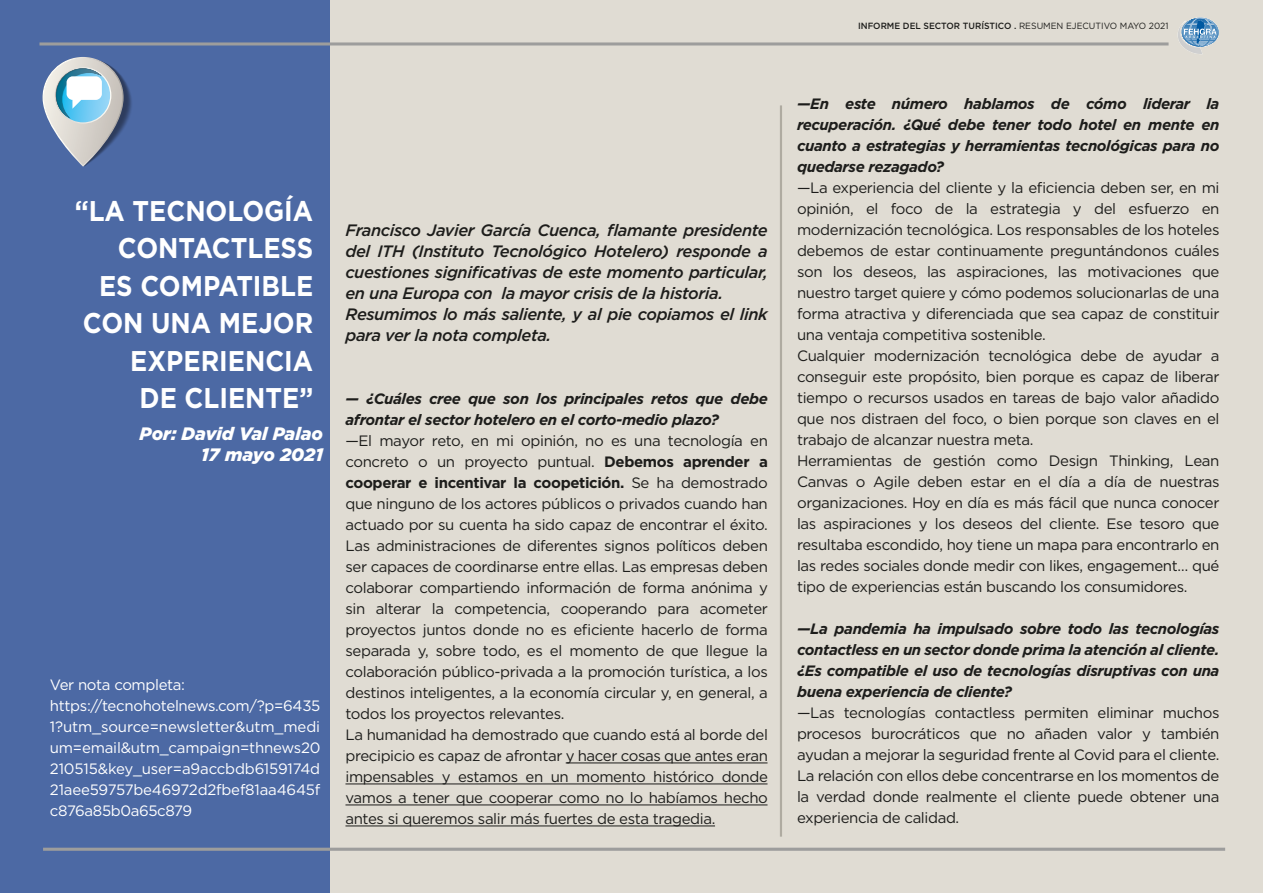
<style>
.page{position:relative;width:1263px;height:893px;background:#e0dcd3}
.page>*{position:absolute;margin:0;border:0;box-sizing:border-box;transform-origin:0 0}
.t1{font:700 28.5px/37.5px "Gotham";color:#fff;text-align:right;scale:.9 1}
.t2{font:italic 900 18px/21px "Gotham";color:#fff;text-align:right}
.t3{font:italic 500 16.5px/21px "Gotham";letter-spacing:-.025em;color:#1d1d1b}
.t4{font:15px/21px "Gotham";letter-spacing:-.025em;color:#1d1d1b}
.t5{font:italic 700 15px/21px "Gotham";letter-spacing:-.025em;color:#1d1d1b;text-align:justify}
.t6{font:15px/21px "Gotham";letter-spacing:-.015em;color:#fff}
.t7{font:500 9px "Gotham";color:#1d1d1b;scale:.96 1}
.s1{font-weight:700}
.s2{font-weight:400}
</style>
<div class="page">
<div style="left:0;top:0;width:330px;height:893px;background:#4c69a4"></div>
<svg style="left:1177px;top:17px;width:42px;height:37px"></svg>
<hr style="left:39px;top:42px;width:1129px;height:3px;background:#9d9d9c">
<hr style="left:43px;top:848px;width:1182px;height:3px;background:#9d9d9c">
<svg style="left:43px;top:57px;width:89px;height:110px"></svg>
<div style="left:67px;top:76px;width:35px;height:24px;background:#fff;border-radius:6px"></div>
<hr style="left:566px;top:762px;width:201px;height:1px;background:#1d1d1b">
<hr style="left:345px;top:783px;width:422px;height:1px;background:#1d1d1b">
<hr style="left:345px;top:804px;width:422px;height:1px;background:#1d1d1b">
<hr style="left:345px;top:825px;width:370px;height:1px;background:#1d1d1b">
<h1 class="t1" style="left:75px;top:192px;width:266px">“LA TECNOLOGÍA<br>CONTACTLESS<br>ES COMPATIBLE<br>CON UNA MEJOR<br>EXPERIENCIA<br>DE CLIENTE”</h1>
<p class="t2" style="left:140px;top:422px;width:185px">Por: David Val Palao<br>17 mayo 2021</p>
<p class="t6" style="left:50px;top:674px;width:272px">Ver nota completa: https://tecnohotelnews.com/?p=6435<br>1?utm_source=newsletter&amp;utm_medi um=email&amp;utm_campaign=thnews20<br>210515&amp;key_user=a9accbdb6159174d<br>21aee59757be46972d2fbef81aa4645f c876a85b0a65c879</p>
<p class="t3" style="left:345px;top:220px;width:424px">Francisco Javier García Cuenca, flamante presidente del ITH (Instituto Tecnológico Hotelero) responde a cuestiones significativas de este momento particular, en una Europa con la mayor crisis de la historia.<br>Resumimos lo más saliente, y al pie copiamos el link para ver la nota completa.</p>
<p class="t5" style="left:345px;top:388px;width:424px">— ¿Cuáles cree que son los principales retos que debe afrontar el sector hotelero en el corto-medio plazo?</p>
<p class="t4" style="left:345px;top:430px;width:424px">—El mayor reto, en mi opinión, no es una tecnología en concreto o un proyecto puntual. <span class="s1">Debemos aprender a cooperar e incentivar la coopetición.</span> Se ha demostrado que ninguno de los actores públicos o privados cuando han actuado por su cuenta ha sido capaz de encontrar el éxito.<br>Las administraciones de diferentes signos políticos deben ser capaces de coordinarse entre ellas. Las empresas deben colaborar compartiendo información de forma anónima y sin alterar la competencia, cooperando para acometer proyectos juntos donde no es eficiente hacerlo de forma separada y, sobre todo, es el momento de que llegue la colaboración público-privada a la promoción turística, a los destinos inteligentes, a la economía circular y, en general, a todos los proyectos relevantes.<br>La humanidad ha demostrado que cuando está al borde del precipicio es capaz de afrontar y hacer cosas que antes eran impensables y estamos en un momento histórico donde vamos a tener que cooperar como no lo habíamos hecho antes si queremos salir más fuertes de esta tragedia.</p>
<p class="t7" style="left:858px;top:20px;width:325px">INFORME DEL SECTOR TURÍSTICO . <span class="s2">RESUMEN EJECUTIVO MAYO 2021</span></p>
<p class="t5" style="left:797px;top:93px;width:424px">—En este número hablamos de cómo liderar la recuperación. ¿Qué debe tener todo hotel en mente en cuanto a estrategias y herramientas tecnológicas para no quedarse rezagado?</p>
<p class="t4" style="left:797px;top:177px;width:424px">—La experiencia del cliente y la eficiencia deben ser, en mi opinión, el foco de la estrategia y del esfuerzo en modernización tecnológica. Los responsables de los hoteles debemos de estar continuamente preguntándonos cuáles son los deseos, las aspiraciones, las motivaciones que nuestro target quiere y cómo podemos solucionarlas de una forma atractiva y diferenciada que sea capaz de constituir una ventaja competitiva sostenible.<br>Cualquier modernización tecnológica debe de ayudar a conseguir este propósito, bien porque es capaz de liberar tiempo o recursos usados en tareas de bajo valor añadido que nos distraen del foco, o bien porque son claves en el trabajo de alcanzar nuestra meta.<br>Herramientas de gestión como Design Thinking, Lean Canvas o Agile deben estar en el día a día de nuestras organizaciones. Hoy en día es más fácil que nunca conocer las aspiraciones y los deseos del cliente. Ese tesoro que resultaba escondido, hoy tiene un mapa para encontrarlo en las redes sociales donde medir con likes, engagement… qué tipo de experiencias están buscando los consumidores.</p>
<p class="t5" style="left:797px;top:618px;width:424px">—La pandemia ha impulsado sobre todo las tecnologías contactless en un sector donde prima la atención al cliente. ¿Es compatible el uso de tecnologías disruptivas con una buena experiencia de cliente?</p>
<p class="t4" style="left:797px;top:702px;width:424px;text-align:justify">—Las tecnologías contactless permiten eliminar muchos procesos burocráticos que no añaden valor y también ayudan a mejorar la seguridad frente al Covid para el cliente.<br>La relación con ellos debe concentrarse en los momentos de la verdad donde realmente el cliente puede obtener una experiencia de calidad.</p>
</div>
